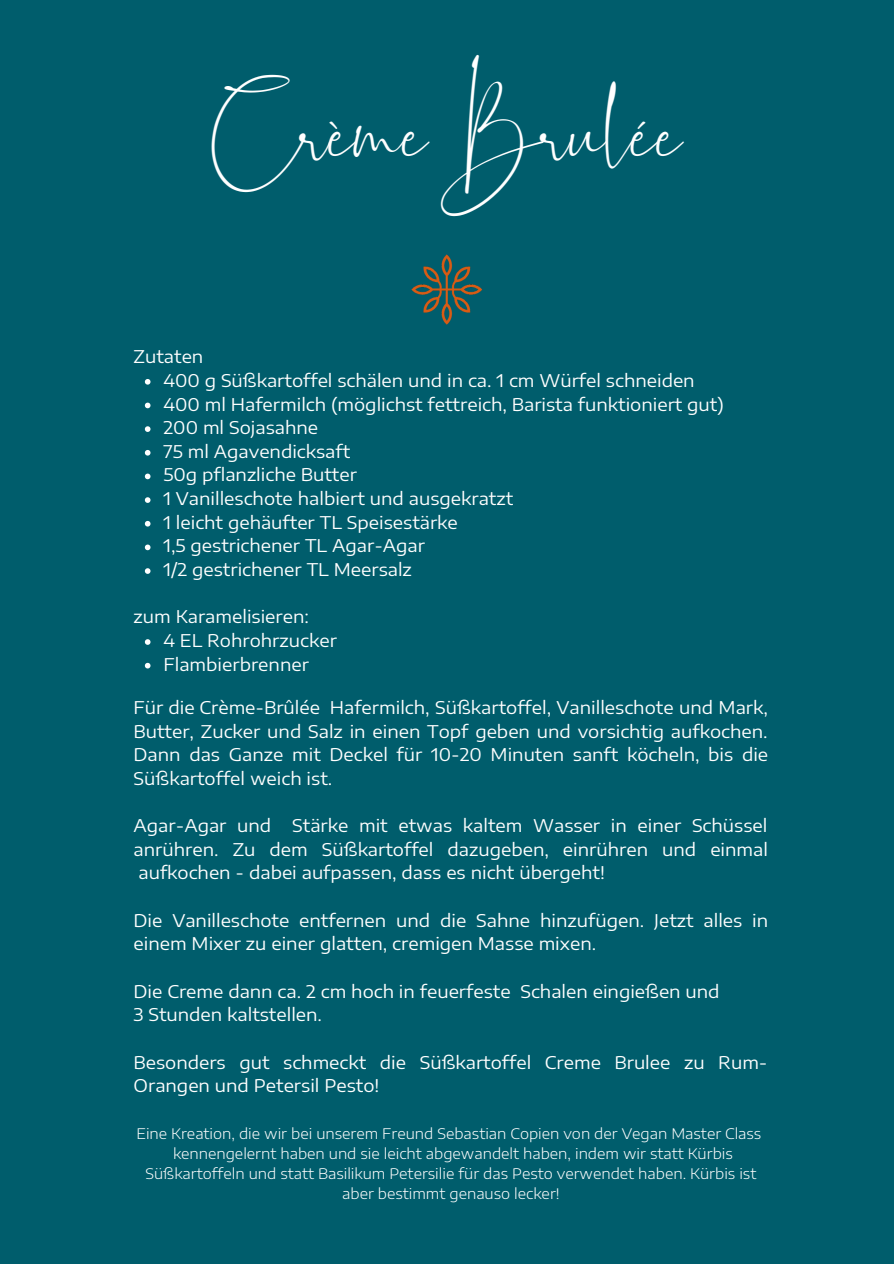
<style>
.page{position:relative;width:894px;height:1264px;background:#fff}
.page>*{position:absolute;margin:0;border:0;box-sizing:border-box;transform-origin:0 0}
.t1{font:46.5px "Romantically Free For Personal";color:#fff}
.t2{font:17.55px/23.7px "Encode Sans Expanded";color:#fff;text-align:justify}
.t3{font:300 14.55px/20.2px "Encode Sans Expanded";color:#fff;text-align:center}
</style>
<div class="page">
<div style="left:0;top:0;width:893px;height:1263px;background:#005d6c"></div>
<img style="left:411px;top:254px;width:72px;height:71px">
<svg style="left:145px;top:379px;width:5px;height:5px"></svg>
<svg style="left:145px;top:402px;width:5px;height:6px"></svg>
<svg style="left:145px;top:426px;width:5px;height:6px"></svg>
<svg style="left:145px;top:450px;width:5px;height:5px"></svg>
<svg style="left:145px;top:473px;width:5px;height:6px"></svg>
<svg style="left:145px;top:497px;width:5px;height:6px"></svg>
<svg style="left:145px;top:521px;width:5px;height:5px"></svg>
<svg style="left:145px;top:544px;width:5px;height:6px"></svg>
<svg style="left:145px;top:568px;width:5px;height:6px"></svg>
<svg style="left:145px;top:639px;width:5px;height:6px"></svg>
<svg style="left:145px;top:663px;width:5px;height:5px"></svg>
<p class="t1" style="left:212px;top:106px;width:472px">Crème Brulée</p>
<p class="t2" style="left:133px;top:344px;width:71px">Zutaten</p>
<p class="t2" style="left:163px;top:368px;width:532px">400 g Süßkartoffel schälen und in ca. 1 cm Würfel schneiden</p>
<p class="t2" style="left:163px;top:391px;width:562px">400 ml Hafermilch (möglichst fettreich, Barista funktioniert gut)</p>
<p class="t2" style="left:163px;top:415px;width:156px">200 ml Sojasahne</p>
<p class="t2" style="left:163px;top:439px;width:188px">75 ml Agavendicksaft</p>
<p class="t2" style="left:163px;top:462px;width:195px">50g pflanzliche Butter</p>
<p class="t2" style="left:163px;top:486px;width:351px">1 Vanilleschote halbiert und ausgekratzt</p>
<p class="t2" style="left:163px;top:510px;width:296px">1 leicht gehäufter TL Speisestärke</p>
<p class="t2" style="left:163px;top:533px;width:263px">1,5 gestrichener TL Agar-Agar</p>
<p class="t2" style="left:163px;top:557px;width:250px">1/2 gestrichener TL Meersalz</p>
<p class="t2" style="left:133px;top:604px;width:177px">zum Karamelisieren:</p>
<p class="t2" style="left:163px;top:628px;width:175px">4 EL Rohrohrzucker</p>
<p class="t2" style="left:163px;top:651px;width:147px">Flambierbrenner</p>
<p class="t2" style="left:133px;top:695px;width:636px">Für die Crème-Brûlée Hafermilch, Süßkartoffel, Vanilleschote und Mark, Butter, Zucker und Salz in einen Topf geben und vorsichtig aufkochen.<br>Dann das Ganze mit Deckel für 10-20 Minuten sanft köcheln, bis die Süßkartoffel weich ist.</p>
<p class="t2" style="left:133px;top:813px;width:635px">Agar-Agar und Stärke mit etwas kaltem Wasser in einer Schüssel anrühren. Zu dem Süßkartoffel dazugeben, einrühren und einmal aufkochen - dabei aufpassen, dass es nicht übergeht!</p>
<p class="t2" style="left:133px;top:907px;width:636px">Die Vanilleschote entfernen und die Sahne hinzufügen. Jetzt alles in einem Mixer zu einer glatten, cremigen Masse mixen.</p>
<p class="t2" style="left:133px;top:978px;width:587px">Die Creme dann ca. 2 cm hoch in feuerfeste Schalen eingießen und</p>
<p class="t2" style="left:133px;top:1002px;width:190px">3 Stunden kaltstellen.</p>
<p class="t2" style="left:133px;top:1049px;width:635px">Besonders gut schmeckt die Süßkartoffel Creme Brulee zu Rum-<br>Orangen und Petersil Pesto!</p>
<p class="t3" style="left:136px;top:1122px;width:626px">Eine Kreation, die wir bei unserem Freund Sebastian Copien von der Vegan Master Class kennengelernt haben und sie leicht abgewandelt haben, indem wir statt Kürbis Süßkartoffeln und statt Basilikum Petersilie für das Pesto verwendet haben. Kürbis ist aber bestimmt genauso lecker!</p>
</div>
